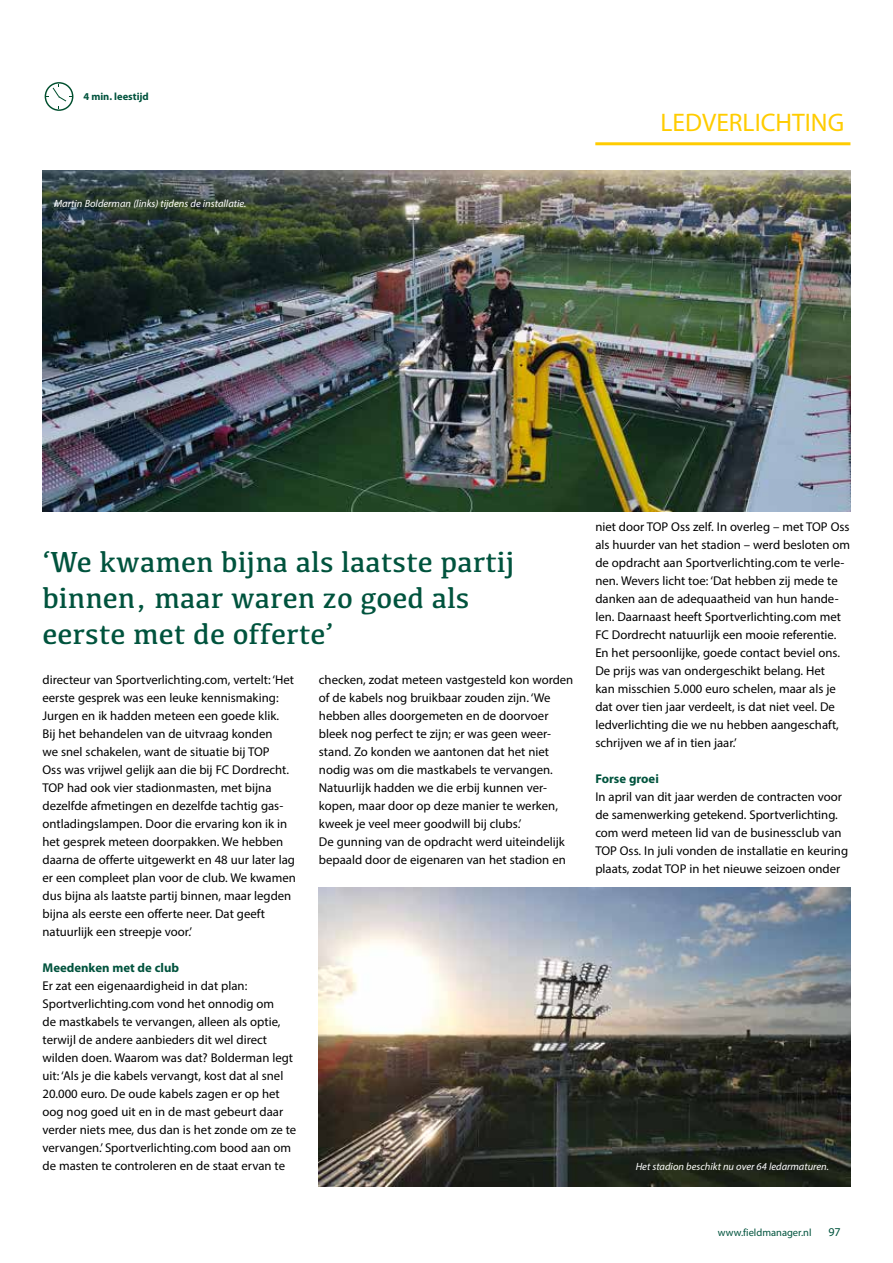
<style>
.page{position:relative;width:893px;height:1263px;background:#fff}
.page>*{position:absolute;margin:0;border:0;box-sizing:border-box;transform-origin:0 0}
.t1{font:30px/36px "Kefa";color:#00533d}
.t2{font:25.5px "Myriad Pro";color:#fc0}
.t3{font:12.75px/18px "Myriad Pro";color:#000}
.t4{font:700 12.75px "Myriad Pro";color:#00533d}
.t5{font:12px "Myriad Pro";color:#00533d}
.t6{font:italic 10.5px "Myriad Pro";color:#fff}
.t7{font:10.5px "Myriad Pro";color:#00533d}
.t8{font:700 10.5px "Myriad Pro";color:#00533d}
</style>
<div class="page">
<hr style="left:595px;top:142px;width:255px;height:3px;background:#fc0">
<svg style="left:45px;top:82px;width:28px;height:29px"></svg>
<img style="left:43px;top:170px;width:807px;height:342px">
<img style="left:319px;top:887px;width:531px;height:299px">
<p class="t8" style="left:83px;top:90px;width:67px">4 min. leestijd</p>
<p class="t6" style="left:54px;top:197px;width:194px">Martin Bolderman (links) tijdens de installatie.</p>
<h2 class="t2" style="left:661px;top:107px;width:185px">LEDVERLICHTING</h2>
<h1 class="t1" style="left:43px;top:543px;width:474px">‘We kwamen bijna als laatste partij binnen, maar waren zo goed als eerste met de offerte’</h1>
<p class="t3" style="left:43px;top:671px;width:255px">directeur van Sportverlichting.com, vertelt: ‘Het eerste gesprek was een leuke kennismaking:<br>Jurgen en ik hadden meteen een goede klik.<br>Bij het behandelen van de uitvraag konden<br>we snel schakelen, want de situatie bij TOP<br>Oss was vrijwel gelijk aan die bij FC Dordrecht.<br>TOP had ook vier stadionmasten, met bijna dezelfde afmetingen en dezelfde tachtig gas&shy;ontladingslampen. Door die ervaring kon ik in het gesprek meteen doorpakken. We hebben daarna de offerte uitgewerkt en 48 uur later lag er een compleet plan voor de club. We kwamen dus bijna als laatste partij binnen, maar legden bijna als eerste een offerte neer. Dat geeft natuurlijk een streepje voor.’</p>
<p class="t4" style="left:43px;top:959px;width:138px">Meedenken met de club</p>
<p class="t3" style="left:43px;top:977px;width:255px">Er zat een eigenaardigheid in dat plan:<br>Sportverlichting.com vond het onnodig om<br>de mastkabels te vervangen, alleen als optie, terwijl de andere aanbieders dit wel direct wilden doen. Waarom was dat? Bolderman legt uit: ‘Als je die kabels vervangt, kost dat al snel 20.000 euro. De oude kabels zagen er op het oog nog goed uit en in de mast gebeurt daar verder niets mee, dus dan is het zonde om ze te vervangen.’ Sportverlichting.com bood aan om de masten te controleren en de staat ervan te</p>
<p class="t3" style="left:319px;top:671px;width:256px">checken, zodat meteen vastgesteld kon worden of de kabels nog bruikbaar zouden zijn. ‘We hebben alles doorgemeten en de doorvoer bleek nog perfect te zijn; er was geen weer&shy;stand. Zo konden we aantonen dat het niet nodig was om die mastkabels te vervangen.<br>Natuurlijk hadden we die erbij kunnen ver&shy;kopen, maar door op deze manier te werken, kweek je veel meer goodwill bij clubs.’<br>De gunning van de opdracht werd uiteindelijk bepaald door de eigenaren van het stadion en</p>
<p class="t3" style="left:595px;top:518px;width:256px">niet door TOP Oss zelf. In overleg – met TOP Oss als huurder van het stadion – werd besloten om de opdracht aan Sportverlichting.com te verle&shy;nen. Wevers licht toe: ‘Dat hebben zij mede te danken aan de adequaatheid van hun hande&shy;len. Daarnaast heeft Sportverlichting.com met FC Dordrecht natuurlijk een mooie referentie.<br>En het persoonlijke, goede contact beviel ons.<br>De prijs was van ondergeschikt belang. Het<br>kan misschien 5.000 euro schelen, maar als je dat over tien jaar verdeelt, is dat niet veel. De ledverlichting die we nu hebben aangeschaft, schrijven we af in tien jaar.’</p>
<p class="t4" style="left:595px;top:771px;width:65px">Forse groei</p>
<p class="t3" style="left:595px;top:788px;width:254px">In april van dit jaar werden de contracten voor de samenwerking getekend. Sportverlichting. com werd meteen lid van de businessclub van TOP Oss. In juli vonden de installatie en keuring plaats, zodat TOP in het nieuwe seizoen onder</p>
<p class="t6" style="left:636px;top:1160px;width:195px">Het stadion beschikt nu over 64 ledarmaturen.</p>
<p class="t7" style="left:718px;top:1226px;width:95px">www.fieldmanager.nl</p>
<p class="t5" style="left:828px;top:1224px;width:14px">97</p>
</div>
